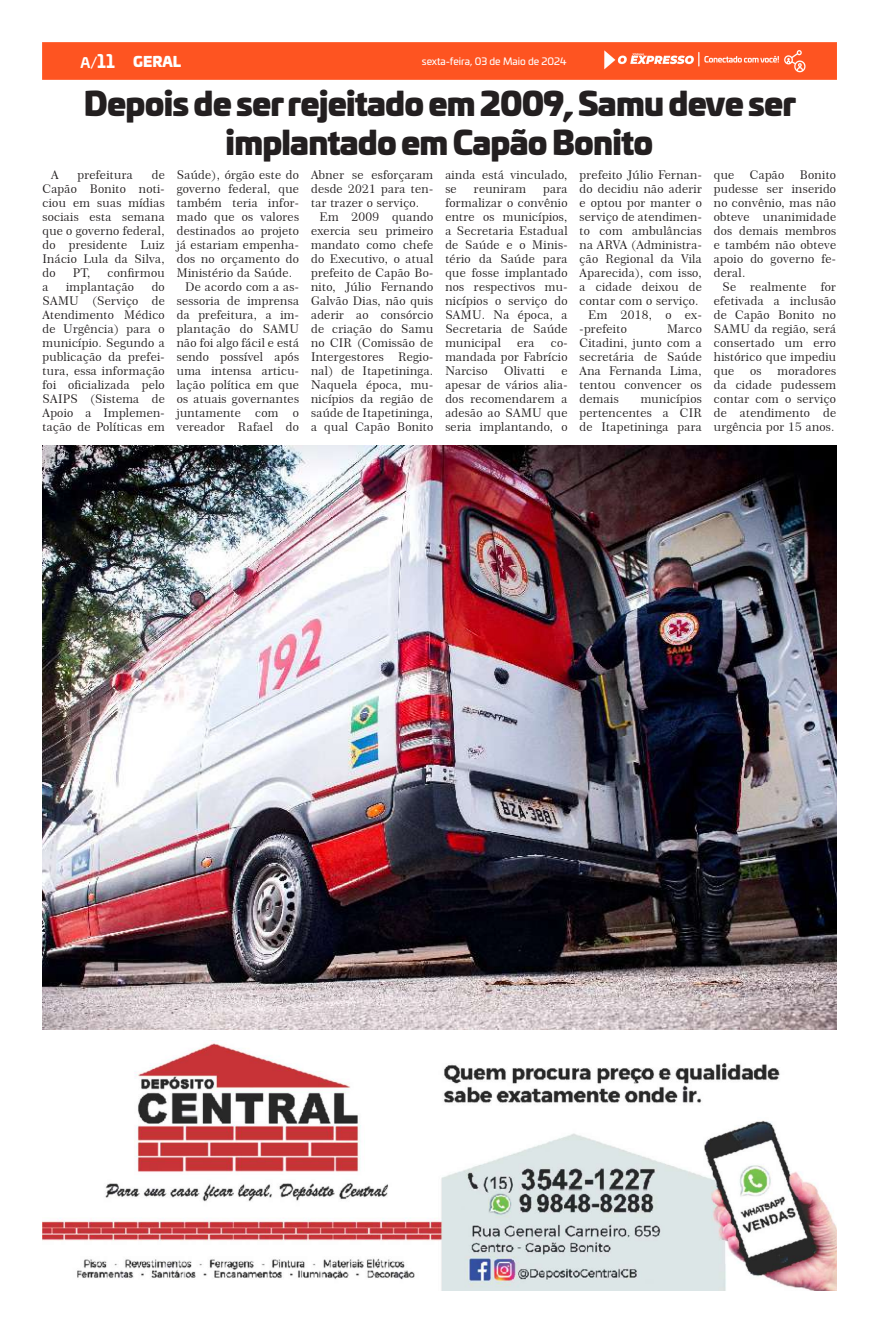
<style>
.page{position:relative;width:879px;height:1333px;background:#fff}
.page>*{position:absolute;margin:0;border:0;box-sizing:border-box;transform-origin:0 0}
.t1{font:900 32px/38.4px "Univia Pro";letter-spacing:-.025em;color:#231f20;text-align:center}
.t2{font:900 14px "Univia Pro";color:#fff}
.t3{font:12px/14px "Century 751 BT Roman No 2 B";letter-spacing:.02em;color:#231f20;text-align:justify}
.t4{font:10px "Univia Pro";color:#fff}
.s1{font-weight:700}
.s2{font-weight:700;font-size:18px}
</style>
<div class="page">
<div style="left:43px;top:43px;width:793px;height:36px;background:#fe5421"></div>
<img style="left:43px;top:1040px;width:793px;height:250px">
<img style="left:43px;top:445px;width:793px;height:584px">
<p class="t2" style="left:80px;top:49px;width:102px"><span class="s1">A/</span><span class="s2">11</span> GERAL</p>
<p class="t4" style="left:422px;top:54px;width:146px">sexta-feira, 03 de Maio de 2024</p>
<h1 class="t1" style="left:84px;top:83px;width:714px">Depois de ser rejeitado em 2009, Samu deve ser implantado em Capão Bonito</h1>
<p class="t3" style="left:43px;top:168px;width:124px;text-indent:109px">de Capão Bonito noti&shy;ciou em suas mídias sociais esta semana que o governo federal, do presidente Luiz Inácio Lula da Silva, do</p>
<p class="t3" style="left:51px;top:168px;width:9px">A</p>
<p class="t3" style="left:77px;top:168px;width:57px">prefeitura</p>
<p class="t3" style="left:73px;top:266px;width:19px">PT,</p>
<p class="t3" style="left:108px;top:266px;width:59px">confirmou</p>
<p class="t3" style="left:43px;top:280px;width:124px;text-indent:109px">do SAMU (Serviço de Atendimento Médico de Urgência) para o município. Segundo a publicação da prefei&shy;tura, essa informação foi oficializada pelo SAIPS (Sistema de Apoio a Implemen&shy;tação de Políticas em</p>
<p class="t3" style="left:43px;top:280px;width:8px">a</p>
<p class="t3" style="left:66px;top:280px;width:69px">implantação</p>
<p class="t3" style="left:177px;top:168px;width:124px">Saúde), órgão este do</p>
<p class="t3" style="left:177px;top:182px;width:124px">governo federal, que</p>
<p class="t3" style="left:177px;top:196px;width:124px">também teria infor-</p>
<p class="t3" style="left:177px;top:210px;width:124px">mado que os valores</p>
<p class="t3" style="left:177px;top:224px;width:124px">destinados ao projeto</p>
<p class="t3" style="left:177px;top:238px;width:124px">já estariam empenha-</p>
<p class="t3" style="left:177px;top:252px;width:124px">dos no orçamento do</p>
<p class="t3" style="left:177px;top:266px;width:117px">Ministério da Saúde.</p>
<p class="t3" style="left:185px;top:280px;width:115px">De acordo com a as-</p>
<p class="t3" style="left:177px;top:294px;width:124px">sessoria de imprensa</p>
<p class="t3" style="left:177px;top:308px;width:124px">da prefeitura, a im-</p>
<p class="t3" style="left:177px;top:322px;width:124px">plantação do SAMU</p>
<p class="t3" style="left:177px;top:336px;width:124px">não foi algo fácil e está</p>
<p class="t3" style="left:177px;top:350px;width:124px">sendo possível após</p>
<p class="t3" style="left:177px;top:364px;width:124px">uma intensa articu-</p>
<p class="t3" style="left:177px;top:378px;width:124px">lação política em que</p>
<p class="t3" style="left:177px;top:392px;width:124px">os atuais governantes</p>
<p class="t3" style="left:177px;top:406px;width:124px">juntamente com o</p>
<p class="t3" style="left:177px;top:420px;width:124px">vereador Rafael do</p>
<p class="t3" style="left:311px;top:168px;width:124px">Abner se esforçaram desde 2021 para ten&shy;tar trazer o serviço.</p>
<p class="t3" style="left:311px;top:210px;width:124px;text-indent:9px">Em 2009 quando exercia seu primeiro mandato como chefe do Executivo, o atual prefeito de Capão Bo&shy;nito, Júlio Fernando Galvão Dias, não quis aderir ao consórcio de criação do Samu no CIR (Comissão de Intergestores Regio&shy;nal) de Itapetininga.<br>Naquela época, mu&shy;nicípios da região de saúde de Itapetininga, a qual Capão Bonito</p>
<p class="t3" style="left:445px;top:168px;width:124px">ainda está vinculado, se</p>
<p class="t3" style="left:474px;top:182px;width:54px">reuniram</p>
<p class="t3" style="left:445px;top:182px;width:124px;text-indent:98px">para formalizar o convênio entre os municípios, a Secretaria Estadual de Saúde e o Minis&shy;tério da Saúde para que fosse implantado nos respectivos mu&shy;nicípios o serviço do SAMU. Na época, a Secretaria de Saúde municipal</p>
<p class="t3" style="left:445px;top:336px;width:124px;text-indent:105px">co&shy;mandada por Fabrício Narciso</p>
<p class="t3" style="left:517px;top:336px;width:19px">era</p>
<p class="t3" style="left:504px;top:364px;width:42px">Olivatti</p>
<p class="t3" style="left:445px;top:364px;width:124px;text-indent:116px">e apesar de vários alia&shy;dos recomendarem a adesão ao SAMU que seria implantando, o</p>
<p class="t3" style="left:579px;top:168px;width:124px">prefeito Júlio Fernan-</p>
<p class="t3" style="left:579px;top:182px;width:124px">do decidiu não aderir</p>
<p class="t3" style="left:579px;top:196px;width:124px">e optou por manter o</p>
<p class="t3" style="left:579px;top:210px;width:124px">serviço de atendimen-</p>
<p class="t3" style="left:579px;top:224px;width:124px">to com ambulâncias</p>
<p class="t3" style="left:579px;top:238px;width:124px">na ARVA (Administra-</p>
<p class="t3" style="left:579px;top:252px;width:124px">ção Regional da Vila</p>
<p class="t3" style="left:579px;top:266px;width:124px">Aparecida), com isso,</p>
<p class="t3" style="left:579px;top:280px;width:124px">a cidade deixou de</p>
<p class="t3" style="left:579px;top:294px;width:120px">contar com o serviço.</p>
<p class="t3" style="left:588px;top:308px;width:115px">Em 2018, o ex-</p>
<p class="t3" style="left:579px;top:322px;width:49px">-prefeito</p>
<p class="t3" style="left:579px;top:322px;width:124px;text-indent:87px">Marco Citadini, junto com a secretária de Saúde Ana Fernanda Lima, tentou convencer os demais</p>
<p class="t3" style="left:579px;top:392px;width:124px;text-indent:61px">municípios pertencentes a CIR de Itapetininga para</p>
<p class="t3" style="left:714px;top:168px;width:22px">que</p>
<p class="t3" style="left:750px;top:168px;width:36px">Capão</p>
<p class="t3" style="left:714px;top:168px;width:124px;text-indent:86px">Bonito pudesse ser inserido no convênio, mas não obteve unanimidade dos demais membros e também não obteve apoio do governo fe&shy;deral.</p>
<p class="t3" style="left:714px;top:280px;width:124px;text-indent:9px">Se realmente for efetivada a inclusão de Capão Bonito no SAMU da região, será consertado um erro histórico que impediu que</p>
<p class="t3" style="left:714px;top:364px;width:124px;text-indent:64px">moradores da cidade pudessem contar com o serviço de atendimento de urgência por 15 anos.</p>
<p class="t3" style="left:750px;top:364px;width:13px">os</p>
</div>
